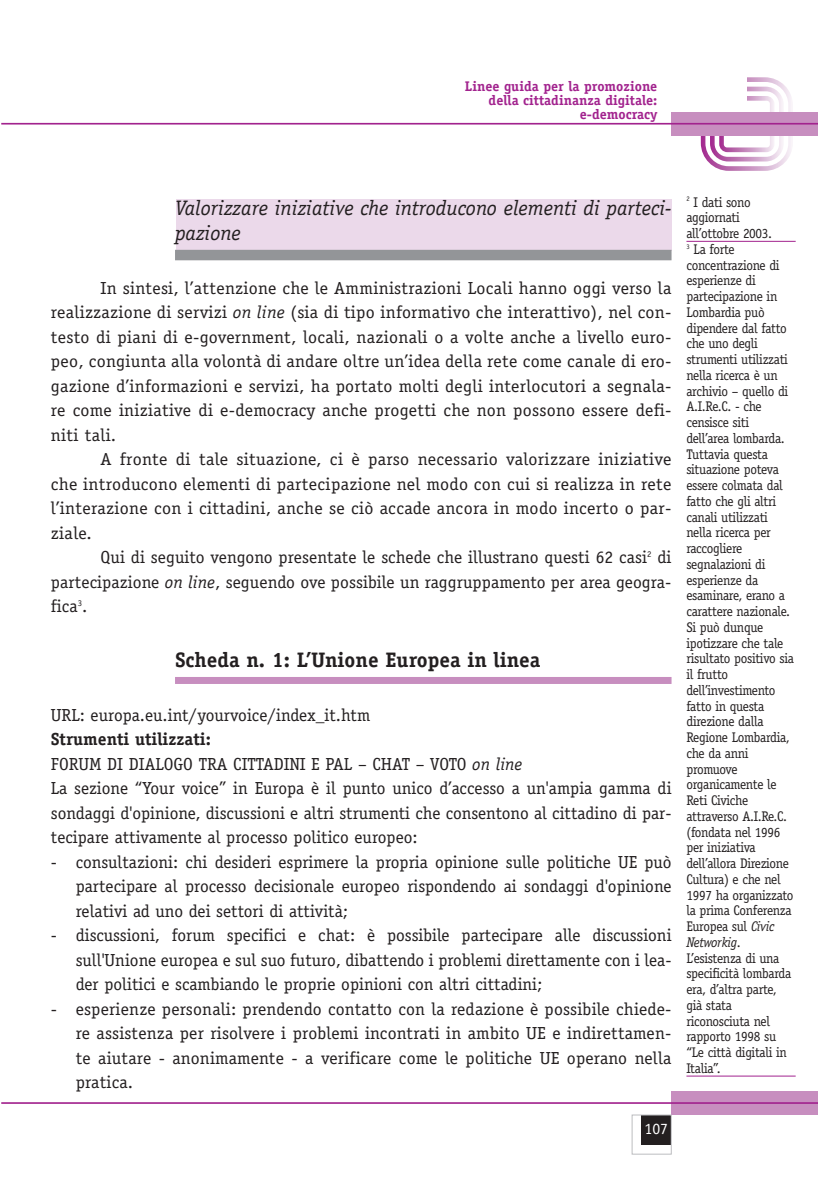
<style>
.page{position:relative;width:818px;height:1190px;background:#fff}
.page>*{position:absolute;margin:0;border:0;box-sizing:border-box;transform-origin:0 0}
.t1{font:italic 21px/24.5px "Officina Serif";color:#231f20}
.t2{font:700 21px "Officina Serif";color:#231f20}
.t3{font:17.5px/24.5px "Officina Serif";color:#231f20;text-align:justify}
.t4{font:17.5px/24.5px "Officina Serif";color:#231f20;text-align:justify;scale:1.04 1}
.t5{font:15.75px "Officina Serif";color:#fff}
.t6{font:14px/15.8px "Officina Serif";letter-spacing:-.025em;color:#231f20;scale:.95 1}
.t7{font:700 14px/14px "Officina Serif";color:#a2238e;text-align:right}
.s1{font-style:italic}
.s2{font-weight:700}
</style>
<div class="page">
<div style="left:176px;top:200px;width:495px;height:51px;background:#ebd9ea"></div>
<div style="left:175px;top:250px;width:496px;height:10px;background:#939598"></div>
<div style="left:175px;top:677px;width:496px;height:7px;background:#c78ebf"></div>
<svg style="left:700px;top:77px;width:92px;height:94px"></svg>
<div style="left:705px;top:82px;width:83px;height:84px;background:#fff;border-radius:23px"></div>
<svg style="left:709px;top:87px;width:74px;height:75px"></svg>
<div style="left:714px;top:91px;width:64px;height:66px;background:#fff;border-radius:13px"></div>
<svg style="left:719px;top:96px;width:55px;height:56px"></svg>
<div style="left:723px;top:101px;width:46px;height:46px;background:#fff;border-radius:3px"></div>
<div style="left:696px;top:74px;width:50px;height:50px;background:#fff"></div>
<div style="left:671px;top:112px;width:146px;height:23px;background:#c78ebf"></div>
<hr style="left:1px;top:123px;width:816px;height:2px;background:#a2238e">
<div style="left:671px;top:1091px;width:146px;height:24px;background:#c78ebf"></div>
<hr style="left:1px;top:1102px;width:816px;height:2px;background:#a2238e">
<div style="left:641px;top:1115px;width:30px;height:29px;background:#231f20"></div>
<div style="left:631px;top:1115px;width:40px;height:39px;border:1px solid #bcbdc0"></div>
<hr style="left:686px;top:241px;width:109px;height:1px;background:#a2238e">
<hr style="left:686px;top:1076px;width:109px;height:1px;background:#a2238e">
<p class="t7" style="left:465px;top:80px;width:194px">Linee guida per la promozione della cittadinanza digitale: e-democracy</p>
<p class="t1" style="left:175px;top:197px;width:498px">Valorizzare iniziative che introducono elementi di parteci&shy;pazione</p>
<p class="t3" style="left:51px;top:277px;width:622px;text-indent:50px">In sintesi, l’attenzione che le Amministrazioni Locali hanno oggi verso la realizzazione di servizi <span class="s1">on line</span> (sia di tipo informativo che interattivo), nel con&shy;testo di piani di e-government, locali, nazionali o a volte anche a livello euro&shy;peo, congiunta alla volontà di andare oltre un’idea della rete come canale di ero&shy;gazione d’informazioni e servizi, ha portato molti degli interlocutori a segnala&shy;re come iniziative di e-democracy anche progetti che non possono essere defi&shy;niti tali.</p>
<p class="t4" style="left:51px;top:449px;width:598px;text-indent:50px">A fronte di tale situazione, ci è parso necessario valorizzare iniziative che introducono elementi di partecipazione nel modo con cui si realizza in rete l’interazione con i cittadini, anche se ciò accade ancora in modo incerto o par&shy;ziale.</p>
<p class="t3" style="left:51px;top:547px;width:622px;text-indent:50px">Qui di seguito vengono presentate le schede che illustrano questi 62 casi<sup>2</sup> di partecipazione <span class="s1">on line</span>, seguendo ove possibile un raggruppamento per area geogra&shy;fica<sup>3</sup>.</p>
<p class="t2" style="left:175px;top:652px;width:366px">Scheda n. 1: L’Unione Europea in linea</p>
<p class="t3" style="left:51px;top:704px;width:321px">URL: europa.eu.int/yourvoice/index_it.htm</p>
<p class="t3" style="left:51px;top:729px;width:622px;text-align:left"><span class="s2">Strumenti utilizzati:<br></span>FORUM DI DIALOGO TRA CITTADINI E PAL – CHAT – VOTO <span class="s1">on line<br></span>La sezione “Your voice” in Europa è il punto unico d’accesso a un'ampia gamma di sondaggi d'opinione, discussioni e altri strumenti che consentono al cittadino di par&shy;tecipare attivamente al processo politico europeo:</p>
<p class="t3" style="left:76px;top:851px;width:597px;text-indent:-25px">- consultazioni: chi desideri esprimere la propria opinione sulle politiche UE può partecipare al processo decisionale europeo rispondendo ai sondaggi d'opinione relativi ad uno dei settori di attività;</p>
<p class="t3" style="left:76px;top:925px;width:597px;text-indent:-25px">- discussioni, forum specifici e chat: è possibile partecipare alle discussioni sull'Unione europea e sul suo futuro, dibattendo i problemi direttamente con i lea&shy;der politici e scambiando le proprie opinioni con altri cittadini;</p>
<p class="t3" style="left:76px;top:998px;width:597px;text-indent:-25px">- esperienze personali: prendendo contatto con la redazione è possibile chiede&shy;re assistenza per risolvere i problemi incontrati in ambito UE e indirettamen&shy;te aiutare - anonimamente - a verificare come le politiche UE operano nella pratica.</p>
<p class="t5" style="left:644px;top:1122px;width:25px">107</p>
<p class="t6" style="left:686px;top:195px;width:114px"><sup>2</sup> I dati sono aggiornati all’ottobre 2003.<br><sup>3</sup> La forte concentrazione di esperienze di partecipazione in<br>Lombardia può dipendere dal fatto che uno degli strumenti utilizzati nella ricerca è un archivio – quello di<br>A.I.Re.C. - che censisce siti dell’area lombarda.<br>Tuttavia questa situazione poteva essere colmata dal fatto che gli altri canali utilizzati nella ricerca per raccogliere segnalazioni di esperienze da esaminare, erano a carattere nazionale.<br>Si può dunque ipotizzare che tale risultato positivo sia il frutto dell’investimento fatto in questa direzione dalla<br>Regione Lombardia, che da anni promuove organicamente le<br>Reti Civiche attraverso A.I.Re.C. (fondata nel 1996 per iniziativa dell’allora Direzione<br>Cultura) e che nel<br>1997 ha organizzato la prima Conferenza<br>Europea sul <span class="s1">Civic<br>Networkig</span>.<br>L’esistenza di una specificità lombarda era, d’altra parte, già stata riconosciuta nel rapporto 1998 su “Le città digitali in<br>Italia”.</p>
</div>
